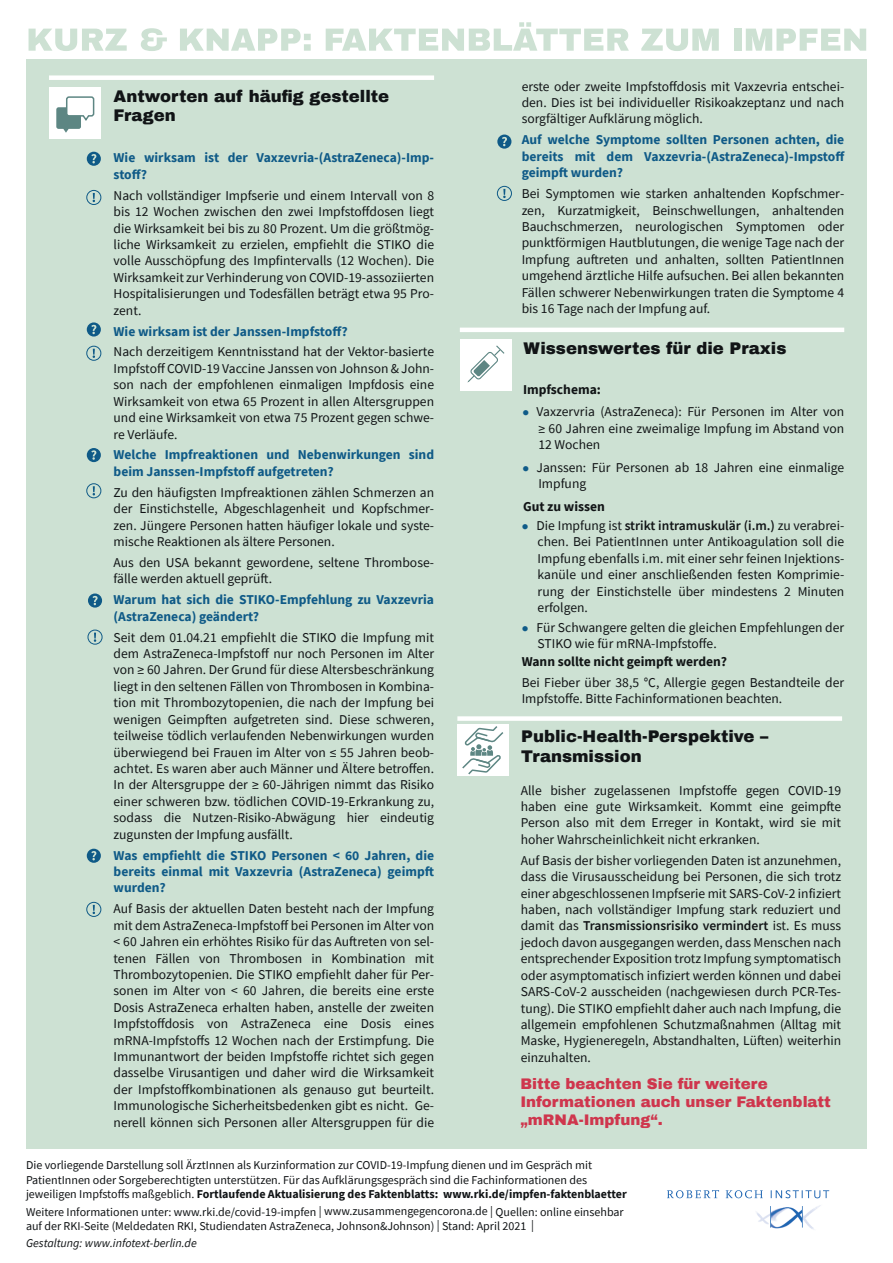
<style>
.page{position:relative;width:893px;height:1263px;background:#fff}
.page>*{position:absolute;margin:0;border:0;box-sizing:border-box;transform-origin:0 0}
.t1{font:900 16.5px/19.8px "Archivo";color:#111416}
.t2{font:900 15px/18px "Archivo";color:#cf364d}
.t3{font:13.5px/16.4px "Source Sans Pro";color:#111416;text-align:justify}
.t4{font:700 13.5px/16.4px "Source Sans Pro";color:#0f5a87}
.t5{font:700 13.5px "Source Sans Pro";color:#111516}
.t6{font:700 13.5px "Source Sans Pro";color:#111416}
.t7{font:12px/14.4px "Source Sans Pro";color:#111416}
.t8{font:italic 12px "Source Sans Pro";color:#111416}
.s1{color:#0f5b88}
.s2{font-weight:600}
.s3{font-weight:700}
</style>
<div class="page">
<svg style="left:29px;top:29px;width:98px;height:22px"></svg>
<svg style="left:141px;top:28px;width:26px;height:23px"></svg>
<svg style="left:180px;top:29px;width:131px;height:22px"></svg>
<svg style="left:326px;top:22px;width:303px;height:29px"></svg>
<svg style="left:641px;top:29px;width:78px;height:22px"></svg>
<div style="left:734px;top:29px;width:7px;height:22px;background:#cde1d3"></div>
<svg style="left:746px;top:29px;width:120px;height:22px"></svg>
<svg style="left:667px;top:1190px;width:162px;height:8px"></svg>
<img style="left:756px;top:1205px;width:65px;height:25px">
<div style="left:26px;top:59px;width:841px;height:1089px;background:#cde1d3"></div>
<hr style="left:460px;top:328px;width:384px;height:4px;background:#fff">
<div style="left:460px;top:339px;width:52px;height:52px;background:#fff"></div>
<svg style="left:467px;top:345px;width:38px;height:37px"></svg>
<div style="left:49px;top:75px;width:385px;height:5px;background:#fff"></div>
<div style="left:49px;top:87px;width:52px;height:52px;background:#fff"></div>
<svg style="left:56px;top:96px;width:39px;height:37px"></svg>
<div style="left:457px;top:716px;width:385px;height:5px;background:#fff"></div>
<div style="left:457px;top:724px;width:52px;height:52px;background:#fff"></div>
<svg style="left:462px;top:726px;width:42px;height:49px"></svg>
<svg style="left:87px;top:152px;width:14px;height:14px"></svg>
<div style="left:86px;top:190px;width:15px;height:15px;border:1px solid #0f5a87;border-radius:50%"></div>
<svg style="left:93px;top:193px;width:2px;height:9px"></svg>
<svg style="left:497px;top:135px;width:14px;height:14px"></svg>
<div style="left:497px;top:186px;width:15px;height:15px;border:1px solid #0f5a87;border-radius:50%"></div>
<svg style="left:503px;top:189px;width:3px;height:9px"></svg>
<svg style="left:87px;top:448px;width:14px;height:14px"></svg>
<div style="left:86px;top:483px;width:15px;height:15px;border:1px solid #0f5a87;border-radius:50%"></div>
<svg style="left:93px;top:486px;width:2px;height:9px"></svg>
<svg style="left:87px;top:322px;width:14px;height:15px"></svg>
<div style="left:86px;top:346px;width:15px;height:15px;border:1px solid #0f5a87;border-radius:50%"></div>
<svg style="left:93px;top:349px;width:2px;height:9px"></svg>
<svg style="left:87px;top:849px;width:14px;height:14px"></svg>
<div style="left:86px;top:902px;width:15px;height:15px;border:1px solid #0f5a87;border-radius:50%"></div>
<svg style="left:93px;top:905px;width:2px;height:9px"></svg>
<svg style="left:88px;top:593px;width:14px;height:15px"></svg>
<div style="left:88px;top:630px;width:14px;height:14px;border:1px solid #0f5a87;border-radius:50%"></div>
<svg style="left:94px;top:633px;width:2px;height:9px"></svg>
<p class="t1" style="left:114px;top:86px;width:277px">Antworten auf häufig gestellte<br>Fragen</p>
<p class="t4" style="left:114px;top:149px;width:322px">Wie wirksam ist der Vaxzevria-(AstraZeneca)-Imp&shy;stoff?</p>
<p class="t3" style="left:114px;top:187px;width:322px">Nach vollständiger Impfserie und einem Intervall von 8 bis 12 Wochen zwischen den zwei Impfstoffdosen liegt die Wirksamkeit bei bis zu 80 Prozent. Um die größtmög&shy;liche Wirksamkeit zu erzielen, empfiehlt die STIKO die volle Ausschöpfung des Impfintervalls (12 Wochen). Die Wirksamkeit zur Verhinderung von COVID-19-assoziierten Hospitalisierungen und Todesfällen beträgt etwa 95 Pro&shy;zent.</p>
<p class="t4" style="left:114px;top:323px;width:236px">Wie wirksam ist der Janssen-Impfstoff?</p>
<p class="t3" style="left:114px;top:344px;width:322px">Nach derzeitigem Kenntnisstand hat der Vektor-basierte Impfstoff COVID-19 Vaccine Janssen von Johnson &amp; John&shy;son nach der empfohlenen einmaligen Impfdosis eine Wirksamkeit von etwa 65 Prozent in allen Altersgruppen und eine Wirksamkeit von etwa 75 Prozent gegen schwe&shy;re Verläufe.</p>
<p class="t4" style="left:114px;top:447px;width:322px">Welche Impfreaktionen und Nebenwirkungen sind beim Janssen-Impfstoff aufgetreten?</p>
<p class="t3" style="left:114px;top:484px;width:322px">Zu den häufigsten Impfreaktionen zählen Schmerzen an der Einstichstelle, Abgeschlagenheit und Kopfschmer&shy;zen. Jüngere Personen hatten häufiger lokale und syste&shy;mische Reaktionen als ältere Personen.</p>
<p class="t3" style="left:114px;top:554px;width:322px">Aus den USA bekannt gewordene, seltene Thrombose&shy;fälle werden aktuell geprüft.</p>
<p class="t4" style="left:114px;top:591px;width:322px">Warum hat sich die STIKO-Empfehlung zu Vaxzevria (AstraZeneca) geändert?</p>
<p class="t3" style="left:114px;top:629px;width:322px">Seit dem 01.04.21 empfiehlt die STIKO die Impfung mit dem AstraZeneca-Impfstoff nur noch Personen im Alter von ≥ 60 Jahren. Der Grund für diese Altersbeschränkung liegt in den seltenen Fällen von Thrombosen in Kombina&shy;tion mit Thrombozytopenien, die nach der Impfung bei wenigen Geimpften aufgetreten sind. Diese schweren, teilweise tödlich verlaufenden Nebenwirkungen wurden überwiegend bei Frauen im Alter von ≤ 55 Jahren beob&shy;achtet. Es waren aber auch Männer und Ältere betroffen.<br>In der Altersgruppe der ≥ 60-Jährigen nimmt das Risiko einer schweren bzw. tödlichen COVID-19-Erkrankung zu, sodass die Nutzen-Risiko-Abwägung hier eindeutig zugunsten der Impfung ausfällt.</p>
<p class="t4" style="left:114px;top:847px;width:322px;text-align:justify">Was empfiehlt die STIKO Personen &lt; 60 Jahren, die bereits einmal mit Vaxzevria (AstraZeneca) geimpft wurden?</p>
<p class="t3" style="left:114px;top:900px;width:322px">Auf Basis der aktuellen Daten besteht nach der Impfung mit dem AstraZeneca-Impfstoff bei Personen im Alter von &lt; 60 Jahren ein erhöhtes Risiko für das Auftreten von sel&shy;tenen Fällen von Thrombosen in Kombination mit Thrombozytopenien. Die STIKO empfiehlt daher für Per&shy;sonen im Alter von &lt; 60 Jahren, die bereits eine erste Dosis AstraZeneca erhalten haben, anstelle der zweiten Impfstoffdosis von AstraZeneca eine Dosis eines mRNA-Impfstoffs 12 Wochen nach der Erstimpfung. Die Immunantwort der beiden Impfstoffe richtet sich gegen dasselbe Virusantigen und daher wird die Wirksamkeit der Impfstoffkombinationen als genauso gut beurteilt.<br>Immunologische Sicherheitsbedenken gibt es nicht. Ge&shy;nerell können sich Personen aller Altersgruppen für die</p>
<p class="t3" style="left:522px;top:78px;width:324px">erste oder zweite Impfstoffdosis mit Vaxzevria entschei&shy;den. Dies ist bei individueller Risikoakzeptanz und nach sorgfältiger Aufklärung möglich.</p>
<p class="t4" style="left:522px;top:131px;width:324px;text-align:justify">Auf welche Symptome sollten Personen achten, die bereits mit dem Vaxzevria-(AstraZeneca)-Impstoff geimpft wurden?</p>
<p class="t3" style="left:522px;top:185px;width:324px">Bei Symptomen wie starken anhaltenden Kopfschmer&shy;zen, Kurzatmigkeit, Beinschwellungen, anhaltenden Bauchschmerzen, neurologischen Symptomen oder punktförmigen Hautblutungen, die wenige Tage nach der Impfung auftreten und anhalten, sollten PatientInnen umgehend ärztliche Hilfe aufsuchen. Bei allen bekannten Fällen schwerer Nebenwirkungen traten die Symptome 4 bis 16 Tage nach der Impfung auf.</p>
<p class="t1" style="left:523px;top:338px;width:265px">Wissenswertes für die Praxis</p>
<p class="t6" style="left:523px;top:380px;width:79px">Impfschema:</p>
<p class="t3" style="left:538px;top:404px;width:307px;text-indent:-16px"><span class="s1">●</span> Vaxzervria (AstraZeneca): Für Personen im Alter von ≥ 60 Jahren eine zweimalige Impfung im Abstand von 12 Wochen</p>
<p class="t3" style="left:538px;top:459px;width:307px;text-indent:-16px"><span class="s1">●</span> Janssen: Für Personen ab 18 Jahren eine einmalige<br>Impfung</p>
<p class="t6" style="left:523px;top:497px;width:83px">Gut zu wissen</p>
<p class="t3" style="left:538px;top:517px;width:308px;text-indent:-16px"><span class="s1">●</span> Die Impfung ist <span class="s2">strikt intramuskulär (i.m.)</span> zu verabrei&shy;chen. Bei PatientInnen unter Antikoagulation soll die Impfung ebenfalls i.m. mit einer sehr feinen Injektions&shy;kanüle und einer anschließenden festen Komprimie&shy;rung der Einstichstelle über mindestens 2 Minuten erfolgen.</p>
<p class="t3" style="left:538px;top:619px;width:308px;text-indent:-16px"><span class="s1">●</span> Für Schwangere gelten die gleichen Empfehlungen der<br>STIKO wie für mRNA-Impfstoffe.</p>
<p class="t5" style="left:522px;top:652px;width:207px">Wann sollte nicht geimpft werden?</p>
<p class="t3" style="left:522px;top:674px;width:324px">Bei Fieber über 38,5 °C, Allergie gegen Bestandteile der<br>Impfstoffe. Bitte Fachinformationen beachten.</p>
<p class="t1" style="left:521px;top:726px;width:249px">Public-Health-Perspektive –<br>Transmission</p>
<p class="t3" style="left:521px;top:782px;width:322px">Alle bisher zugelassenen Impfstoffe gegen COVID-19 haben eine gute Wirksamkeit. Kommt eine geimpfte Person also mit dem Erreger in Kontakt, wird sie mit hoher Wahrscheinlichkeit nicht erkranken.</p>
<p class="t3" style="left:521px;top:852px;width:322px">Auf Basis der bisher vorliegenden Daten ist anzunehmen, dass die Virusausscheidung bei Personen, die sich trotz einer abgeschlossenen Impfserie mit SARS-CoV-2 infiziert haben, nach vollständiger Impfung stark reduziert und damit das <span class="s2">Transmissionsrisiko vermindert</span> ist. Es muss jedoch davon ausgegangen werden, dass Menschen nach entsprechender Exposition trotz Impfung symptomatisch oder asymptomatisch infiziert werden können und dabei SARS-CoV-2 ausscheiden (nachgewiesen durch PCR-Tes&shy;tung). Die STIKO empfiehlt daher auch nach Impfung, die allgemein empfohlenen Schutzmaßnahmen (Alltag mit Maske, Hygieneregeln, Abstandhalten, Lüften) weiterhin einzuhalten.</p>
<p class="t2" style="left:520px;top:1075px;width:312px">Bitte beachten Sie für weitere<br>Informationen auch unser Faktenblatt „mRNA-Impfung“.</p>
<p class="t7" style="left:26px;top:1158px;width:602px">Die vorliegende Darstellung soll ÄrztInnen als Kurzinformation zur COVID-19-Impfung dienen und im Gespräch mit<br>PatientInnen oder Sorgeberechtigten unterstützen. Für das Aufklärungsgespräch sind die Fachinformationen des jeweiligen Impfstoffs maßgeblich. <span class="s3">Fortlaufende Aktualisierung des Faktenblatts: www.rki.de/impfen-faktenblaetter</span></p>
<p class="t7" style="left:26px;top:1204px;width:599px">Weitere Informationen unter: www.rki.de/covid-19-impfen | www.zusammengegencorona.de | Quellen: online einsehbar auf der RKI-Seite (Meldedaten RKI, Studiendaten AstraZeneca, Johnson&amp;Johnson) | Stand: April 2021 |</p>
<p class="t8" style="left:26px;top:1236px;width:172px">Gestaltung: www.infotext-berlin.de</p>
</div>
